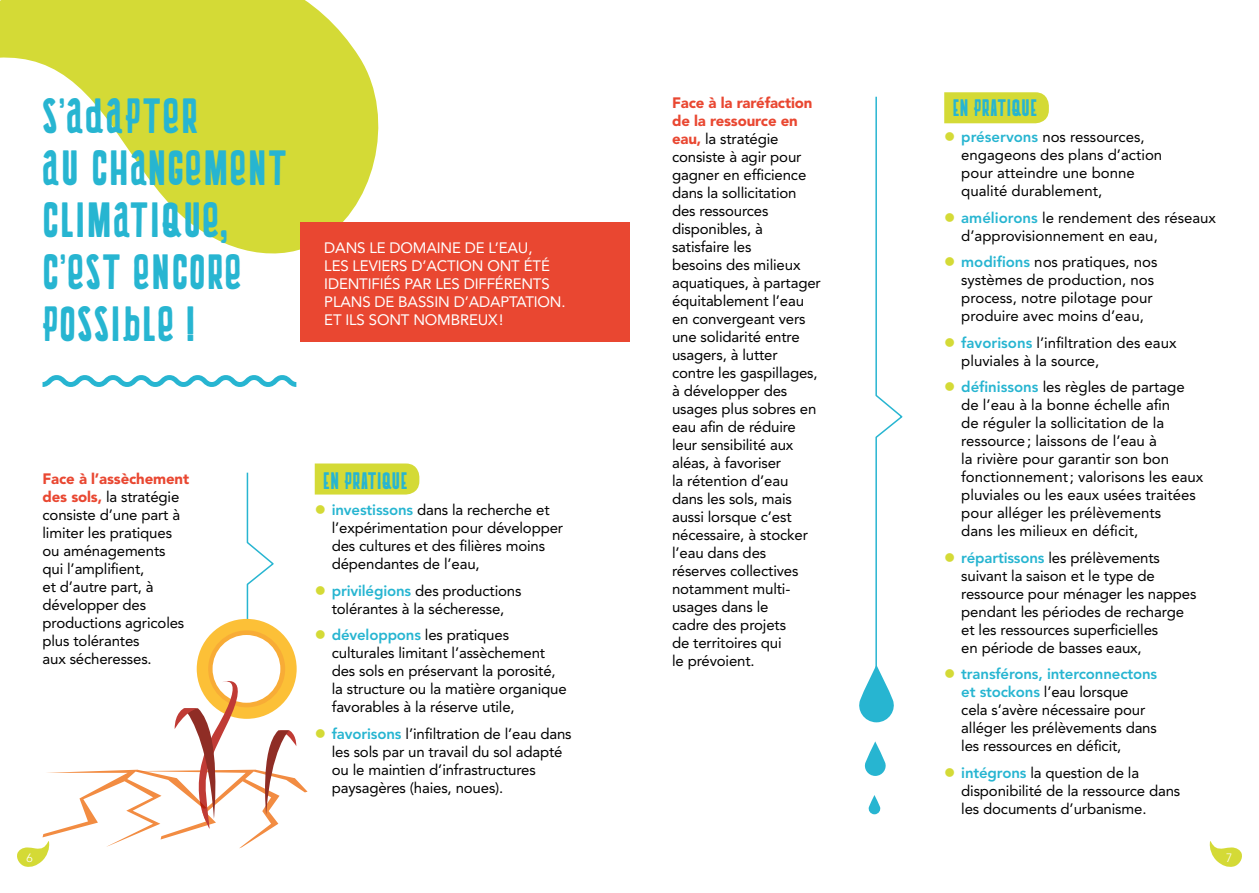
<style>
.page{position:relative;width:1259px;height:893px;background:#fff}
.page>*{position:absolute;margin:0;border:0;box-sizing:border-box;transform-origin:0 0}
.t1{font:43.5px/52.2px "Cookit";letter-spacing:.05em;color:#27b5d1}
.t2{font:21px "Cookit";letter-spacing:.03em;color:#27b5d1}
.t3{font:15px/18px "Avenir LT Std";letter-spacing:-.01em;color:#000}
.t4{font:15px/18px "Avenir LT Std";letter-spacing:-.01em;color:#fff}
.t5{font:300 12px "Avenir";color:#fff}
.s1{font-weight:900;color:#e94731}
.s2{color:#d4da36}
.s3{font-weight:800;color:#27b5d1}
</style>
<div class="page">
<svg style="left:0;top:0;width:379px;height:254px;fill:#d4da36"></svg>
<div style="left:300px;top:222px;width:329px;height:119px;background:#e94731"></div>
<div style="left:944px;top:92px;width:105px;height:31px;background:#d4da36"></div>
<svg style="left:315px;top:463px;width:104px;height:32px;background:#d6db3f"></svg>
<svg style="left:43px;top:375px;width:253px;height:12px"></svg>
<svg style="left:864px;top:741px;width:22px;height:35px"></svg>
<svg style="left:868px;top:795px;width:13px;height:19px"></svg>
<svg style="left:859px;top:96px;width:44px;height:626px"></svg>
<svg style="left:246px;top:472px;width:28px;height:155px"></svg>
<div style="left:197px;top:619px;width:100px;height:100px;background:#fcc037;border-radius:50%"></div>
<div style="left:208px;top:630px;width:77px;height:77px;background:#f8ac36;border-radius:50%"></div>
<div style="left:213px;top:635px;width:67px;height:68px;background:#fff;border-radius:50%"></div>
<svg style="left:17px;top:669px;width:290px;height:198px"></svg>
<svg style="left:1209px;top:841px;width:33px;height:26px"></svg>
<p class="t3" style="left:672px;top:94px;width:150px"><span class="s1">Face à la raréfaction de la ressource en eau,</span> la stratégie consiste à agir pour gagner en efficience dans la sollicitation des ressources disponibles, à satisfaire les<br>besoins des milieux aquatiques, à partager équitablement l’eau en convergeant vers une solidarité entre usagers, à lutter contre les gaspillages, à développer des usages plus sobres en eau afin de réduire leur sensibilité aux aléas, à favoriser<br>la rétention d’eau dans les sols, mais aussi lorsque c’est nécessaire, à stocker l’eau dans des réserves collectives notamment multi&shy;usages dans le<br>cadre des projets<br>de territoires qui<br>le prévoient.</p>
<h1 class="t1" style="left:43px;top:88px;width:245px">S’ADAPTER<br>AU CHANGEMENT<br>CLIMATIQUE,<br>C’EST ENCORE<br>POSSIBLE !</h1>
<h2 class="t2" style="left:952px;top:94px;width:85px">EN PRATIQUE</h2>
<p class="t3" style="left:961px;top:128px;width:202px;text-indent:-17px"><span class="s2">●</span> <span class="s3">préservons</span> nos ressources, engageons des plans d’action pour atteindre une bonne qualité durablement,</p>
<p class="t3" style="left:961px;top:209px;width:256px;text-indent:-17px"><span class="s2">●</span> <span class="s3">améliorons</span> le rendement des réseaux d’approvisionnement en eau,</p>
<p class="t3" style="left:961px;top:253px;width:198px;text-indent:-17px"><span class="s2">●</span> <span class="s3">modifions</span> nos pratiques, nos systèmes de production, nos process, notre pilotage pour produire avec moins d’eau,</p>
<p class="t3" style="left:961px;top:334px;width:217px;text-indent:-17px"><span class="s2">●</span> <span class="s3">favorisons</span> l’infiltration des eaux pluviales à la source,</p>
<p class="t3" style="left:961px;top:378px;width:244px;text-indent:-17px"><span class="s2">●</span> <span class="s3">définissons</span> les règles de partage de l’eau à la bonne échelle afin<br>de réguler la sollicitation de la ressource; laissons de l’eau à<br>la rivière pour garantir son bon fonctionnement; valorisons les eaux pluviales ou les eaux usées traitées pour alléger les prélèvements<br>dans les milieux en déficit,</p>
<p class="t3" style="left:961px;top:549px;width:237px;text-indent:-17px"><span class="s2">●</span> <span class="s3">répartissons</span> les prélèvements suivant la saison et le type de ressource pour ménager les nappes pendant les périodes de recharge et les ressources superficielles<br>en période de basses eaux,</p>
<p class="t3" style="left:961px;top:665px;width:197px;text-indent:-17px"><span class="s2">●</span> <span class="s3">transférons, interconnectons et stockons</span> l’eau lorsque cela s’avère nécessaire pour alléger les prélèvements dans les ressources en déficit,</p>
<p class="t3" style="left:961px;top:764px;width:221px;text-indent:-17px"><span class="s2">●</span> <span class="s3">intégrons</span> la question de la disponibilité de la ressource dans les documents d’urbanisme.</p>
<p class="t4" style="left:324px;top:239px;width:243px">DANS LE DOMAINE DE L’EAU,<br>LES LEVIERS D’ACTION ONT ÉTÉ<br>IDENTIFIÉS PAR LES DIFFÉRENTS<br>PLANS DE BASSIN D’ADAPTATION.<br>ET ILS SONT NOMBREUX!</p>
<h2 class="t2" style="left:323px;top:467px;width:85px">EN PRATIQUE</h2>
<p class="t3" style="left:332px;top:501px;width:233px;text-indent:-17px"><span class="s2">●</span> <span class="s3">investissons</span> dans la recherche et l’expérimentation pour développer des cultures et des filières moins dépendantes de l’eau,</p>
<p class="t3" style="left:315px;top:582px;width:208px;text-align:center"><span class="s2">●</span> <span class="s3">privilégions</span> des productions tolérantes à la sécheresse,</p>
<p class="t3" style="left:332px;top:626px;width:236px;text-indent:-17px"><span class="s2">●</span> <span class="s3">développons</span> les pratiques culturales limitant l’assèchement des sols en préservant la porosité, la structure ou la matière organique favorables à la réserve utile,</p>
<p class="t3" style="left:332px;top:725px;width:241px;text-indent:-17px"><span class="s2">●</span> <span class="s3">favorisons</span> l’infiltration de l’eau dans les sols par un travail du sol adapté ou le maintien d’infrastructures paysagères (haies, noues).</p>
<p class="t3" style="left:43px;top:470px;width:148px"><span class="s1">Face à l’assèchement des sols,</span> la stratégie consiste d’une part à limiter les pratiques ou aménagements qui l’amplifient,<br>et d’autre part, à développer des productions agricoles plus tolérantes<br>aux sécheresses.</p>
<p class="t5" style="left:26px;top:850px;width:8px">6</p>
<p class="t5" style="left:1226px;top:850px;width:8px">7</p>
</div>
